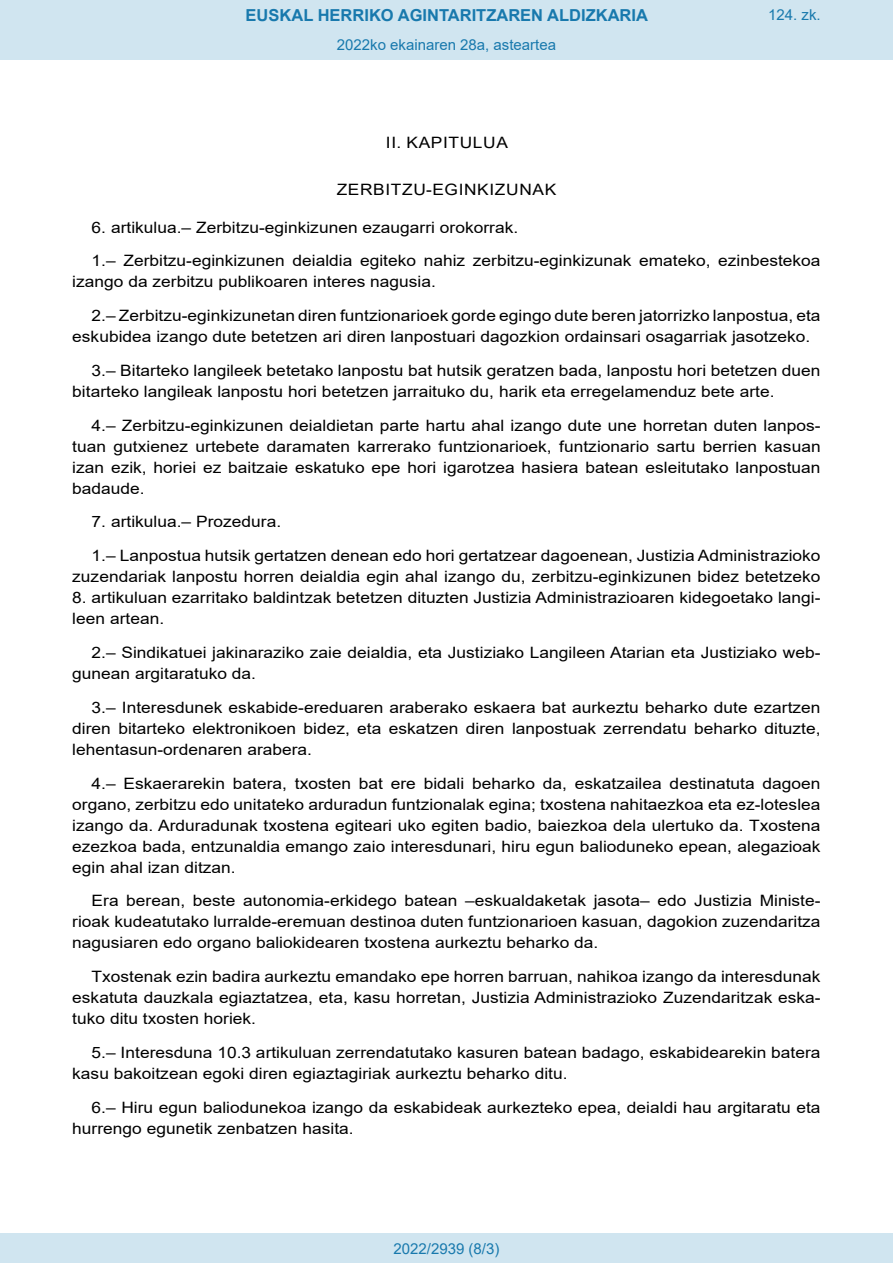
<style>
.page{position:relative;width:893px;height:1263px;background:#fff}
.page>*{position:absolute;margin:0;border:0;box-sizing:border-box;transform-origin:0 0}
.t1{font:700 16.5px "Arial";color:#1879ad}
.BOPVDetalle{font:15.6px/21px "Arial";color:#000;scale:1.11 1}
.BOPVClave{font:15.6px "Arial";letter-spacing:.035em;color:#000;scale:1.11 1}
.Paginacion_Centro{font:15px "Arial";color:#1879ad}
</style>
<div class="page">
<div style="left:0;top:0;width:893px;height:60px;background:#d0e5f0"></div>
<div style="left:0;top:1233px;width:893px;height:30px;background:#d0e5f0"></div>
<p class="t1" style="left:246px;top:3px;width:404px">EUSKAL HERRIKO AGINTARITZAREN ALDIZKARIA</p>
<p class="Paginacion_Centro" style="left:337px;top:35px;width:221px">2022ko ekainaren 28a, asteartea</p>
<p class="Paginacion_Centro" style="left:768px;top:5px;width:54px">124. zk.</p>
<p class="BOPVClave" style="left:386px;top:132px;width:111px">II. KAPITULUA</p>
<p class="BOPVClave" style="left:337px;top:178px;width:199px">ZERBITZU-EGINKIZUNAK</p>
<p class="BOPVDetalle" style="left:92px;top:217px;width:386px">6. artikulua.– Zerbitzu-eginkizunen ezaugarri orokorrak.</p>
<p class="BOPVDetalle" style="left:72px;top:250px;width:676px;text-indent:19px">1.– Zerbitzu-eginkizunen deialdia egiteko nahiz zerbitzu-eginkizunak emateko, ezinbestekoa izango da zerbitzu publikoaren interes nagusia.</p>
<p class="BOPVDetalle" style="left:72px;top:305px;width:676px;text-indent:19px">2.– Zerbitzu-eginkizunetan diren funtzionarioek gorde egingo dute beren jatorrizko lanpostua, eta eskubidea izango dute betetzen ari diren lanpostuari dagozkion ordainsari osagarriak jasotzeko.</p>
<p class="BOPVDetalle" style="left:72px;top:360px;width:676px;text-indent:19px">3.– Bitarteko langileek betetako lanpostu bat hutsik geratzen bada, lanpostu hori betetzen duen bitarteko langileak lanpostu hori betetzen jarraituko du, harik eta erregelamenduz bete arte.</p>
<p class="BOPVDetalle" style="left:72px;top:415px;width:676px;text-align:justify;text-indent:19px">4.– Zerbitzu-eginkizunen deialdietan parte hartu ahal izango dute une horretan duten lanpos&shy;tuan gutxienez urtebete daramaten karrerako funtzionarioek, funtzionario sartu berrien kasuan izan ezik, horiei ez baitzaie eskatuko epe hori igarotzea hasiera batean esleitutako lanpostuan badaude.</p>
<p class="BOPVDetalle" style="left:92px;top:511px;width:172px">7. artikulua.– Prozedura.</p>
<p class="BOPVDetalle" style="left:72px;top:545px;width:676px;text-align:right">1.– Lanpostua hutsik gertatzen denean edo hori gertatzear dagoenean, Justizia Administrazioko zuzendariak lanpostu horren deialdia egin ahal izango du, zerbitzu-eginkizunen bidez betetzeko</p>
<p class="BOPVDetalle" style="left:72px;top:587px;width:676px">8. artikuluan ezarritako baldintzak betetzen dituzten Justizia Administrazioaren kidegoetako langi&shy;leen artean.</p>
<p class="BOPVDetalle" style="left:72px;top:642px;width:676px;text-indent:19px">2.– Sindikatuei jakinaraziko zaie deialdia, eta Justiziako Langileen Atarian eta Justiziako web&shy;gunean argitaratuko da.</p>
<p class="BOPVDetalle" style="left:72px;top:697px;width:676px;text-align:justify;text-indent:19px">3.– Interesdunek eskabide-ereduaren araberako eskaera bat aurkeztu beharko dute ezartzen diren bitarteko elektronikoen bidez, eta eskatzen diren lanpostuak zerrendatu beharko dituzte, lehentasun-ordenaren arabera.</p>
<p class="BOPVDetalle" style="left:72px;top:772px;width:676px;text-align:justify;text-indent:19px">4.– Eskaerarekin batera, txosten bat ere bidali beharko da, eskatzailea destinatuta dagoen organo, zerbitzu edo unitateko arduradun funtzionalak egina; txostena nahitaezkoa eta ez-loteslea izango da. Arduradunak txostena egiteari uko egiten badio, baiezkoa dela ulertuko da. Txostena ezezkoa bada, entzunaldia emango zaio interesdunari, hiru egun balioduneko epean, alegazioak egin ahal izan ditzan.</p>
<p class="BOPVDetalle" style="left:72px;top:890px;width:676px;text-align:justify;text-indent:19px">Era berean, beste autonomia-erkidego batean –eskualdaketak jasota– edo Justizia Ministe&shy;rioak kudeatutako lurralde-eremuan destinoa duten funtzionarioen kasuan, dagokion zuzendaritza nagusiaren edo organo baliokidearen txostena aurkeztu beharko da.</p>
<p class="BOPVDetalle" style="left:72px;top:966px;width:676px;text-align:justify;text-indent:19px">Txostenak ezin badira aurkeztu emandako epe horren barruan, nahikoa izango da interesdunak eskatuta dauzkala egiaztatzea, eta, kasu horretan, Justizia Administrazioko Zuzendaritzak eska&shy;tuko ditu txosten horiek.</p>
<p class="BOPVDetalle" style="left:72px;top:1042px;width:676px;text-indent:19px">5.– Interesduna 10.3 artikuluan zerrendatutako kasuren batean badago, eskabidearekin batera kasu bakoitzean egoki diren egiaztagiriak aurkeztu beharko ditu.</p>
<p class="BOPVDetalle" style="left:72px;top:1096px;width:676px;text-indent:19px">6.– Hiru egun baliodunekoa izango da eskabideak aurkezteko epea, deialdi hau argitaratu eta hurrengo egunetik zenbatzen hasita.</p>
<p class="Paginacion_Centro" style="left:393px;top:1238px;width:107px">2022/2939 (8/3)</p>
</div>
